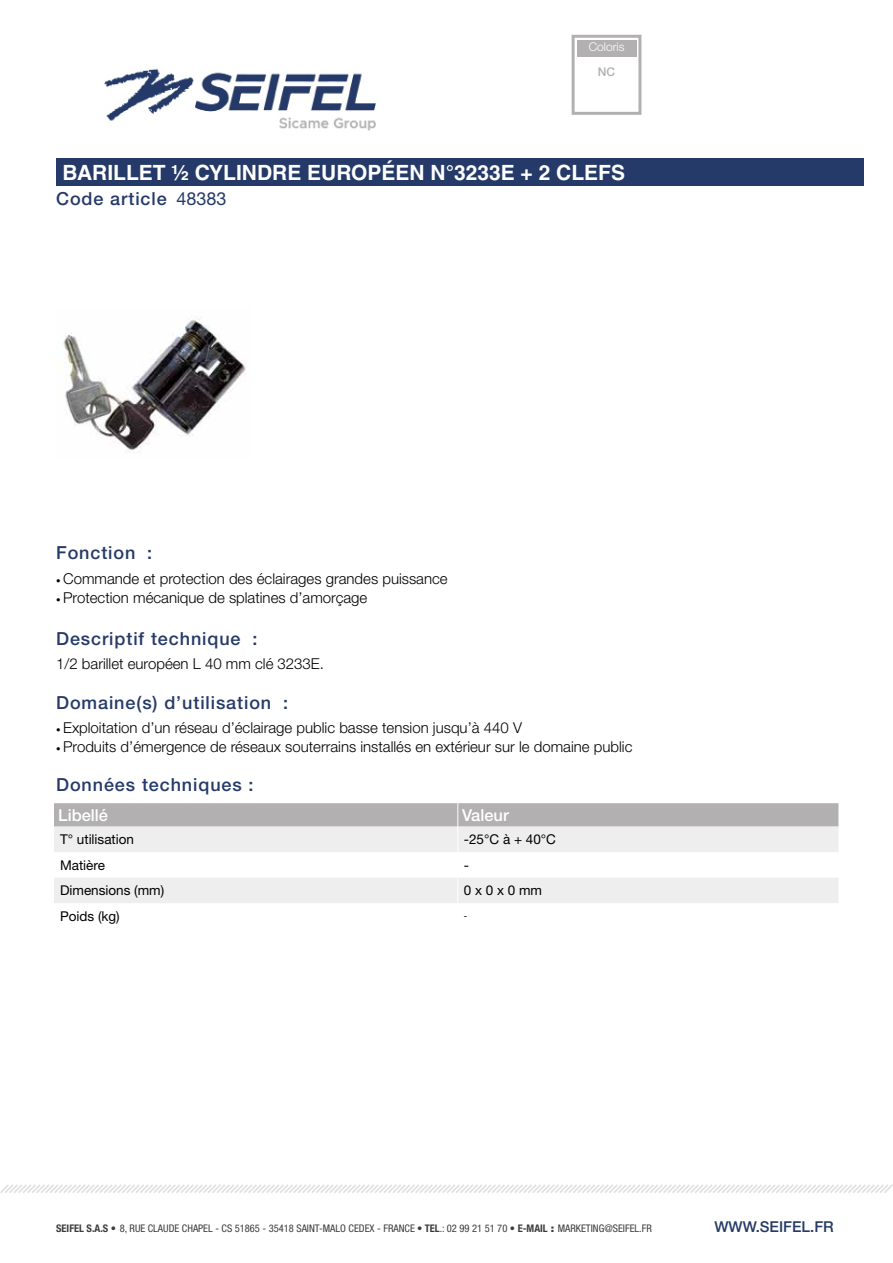
<style>
.page{position:relative;width:893px;height:1263px;background:#fff}
.page>*{position:absolute;margin:0;border:0;box-sizing:border-box;transform-origin:0 0}
.t1{font:700 21px "Helvetica LT Std";color:#fff}
.t2{font:500 18px "Helvetica Neue LT Std";letter-spacing:.05em;color:#253a68}
.t3{font:18px "Helvetica Neue LT Std";color:#253a68}
.t4{font:500 16.5px "Helvetica Neue LT Std";color:#fff}
.t5{font:300 15px "Helvetica Neue LT Std";color:#000}
.t6{font:500 15px "Helvetica Neue LT Std";color:#253a68}
.t7{font:13.5px "Helvetica Neue LT Std";color:#000}
.t8{font:300 12px "Helvetica Neue LT Std";color:#fff}
.t9{font:500 12px "Helvetica Neue LT Std";color:#b2b0b0}
.t10{font:condensed 10.5px "Helvetica Neue LT Std";color:#3c3c3b}
.t11{font:9px "Helvetica Neue LT Std";color:#000}
.s1{font-size:9px}
.s2{font-weight:700}
.s3{font-weight:900;font-stretch:normal}
</style>
<div class="page">
<img style="left:104px;top:68px;width:272px;height:63px">
<svg style="left:0;top:1184px;width:893px;height:9px"></svg>
<div style="left:56px;top:158px;width:807px;height:28px;background:#253a68"></div>
<svg style="left:54px;top:803px;width:785px;height:100px"></svg>
<img style="left:58px;top:317px;width:188px;height:135px">
<div style="left:577px;top:40px;width:59px;height:16px;background:#b2b0b0"></div>
<div style="left:572px;top:35px;width:69px;height:80px;border:3px solid #b2b0b0"></div>
<p class="t8" style="left:589px;top:40px;width:37px">Coloris</p>
<p class="t9" style="left:598px;top:64px;width:19px">NC</p>
<h1 class="t1" style="left:63px;top:160px;width:564px">BARILLET ½ CYLINDRE EUROPÉEN N°3233E + 2 CLEFS</h1>
<p class="t2" style="left:56px;top:188px;width:112px">Code article</p>
<p class="t3" style="left:176px;top:188px;width:52px">48383</p>
<p class="t2" style="left:56px;top:542px;width:98px">Fonction :</p>
<p class="t5" style="left:56px;top:569px;width:393px"><span class="s1">•</span> Commande et protection des éclairages grandes puissance</p>
<p class="t5" style="left:56px;top:589px;width:313px"><span class="s1">•</span> Protection mécanique de splatines d’amorçage</p>
<p class="t2" style="left:56px;top:628px;width:203px">Descriptif technique :</p>
<p class="t5" style="left:56px;top:655px;width:269px">1/2 barillet européen L 40 mm clé 3233E.</p>
<p class="t2" style="left:56px;top:692px;width:233px">Domaine(s) d’utilisation :</p>
<p class="t5" style="left:56px;top:718px;width:467px"><span class="s1">•</span> Exploitation d’un réseau d’éclairage public basse tension jusqu’à 440 V</p>
<p class="t5" style="left:56px;top:737px;width:578px"><span class="s1">•</span> Produits d’émergence de réseaux souterrains installés en extérieur sur le domaine public</p>
<p class="t2" style="left:56px;top:774px;width:199px">Données techniques :</p>
<p class="t4" style="left:58px;top:805px;width:51px">Libellé</p>
<p class="t4" style="left:462px;top:805px;width:48px">Valeur</p>
<p class="t7" style="left:60px;top:831px;width:76px">T° utilisation</p>
<p class="t7" style="left:464px;top:831px;width:94px">-25°C à + 40°C</p>
<p class="t7" style="left:60px;top:857px;width:47px">Matière</p>
<p class="t7" style="left:464px;top:857px;width:7px">-</p>
<p class="t7" style="left:60px;top:882px;width:106px">Dimensions (mm)</p>
<p class="t7" style="left:464px;top:882px;width:80px">0 x 0 x 0 mm</p>
<p class="t7" style="left:60px;top:908px;width:61px">Poids (kg)</p>
<p class="t11" style="left:464px;top:910px;width:5px">-</p>
<p class="t10" style="left:56px;top:1222px;width:597px"><span class="s2">SEIFEL S.A.S</span> <span class="s3">•</span> 8, RUE CLAUDE CHAPEL - CS 51865 - 35418 SAINT-MALO CEDEX - FRANCE • <span class="s2">TEL</span>.: 02 99 21 51 70 • <span class="s2">E-MAIL</span> <span class="s3">:</span> MARKETING@SEIFEL.FR</p>
<p class="t6" style="left:714px;top:1218px;width:121px">WWW.SEIFEL.FR</p>
</div>
